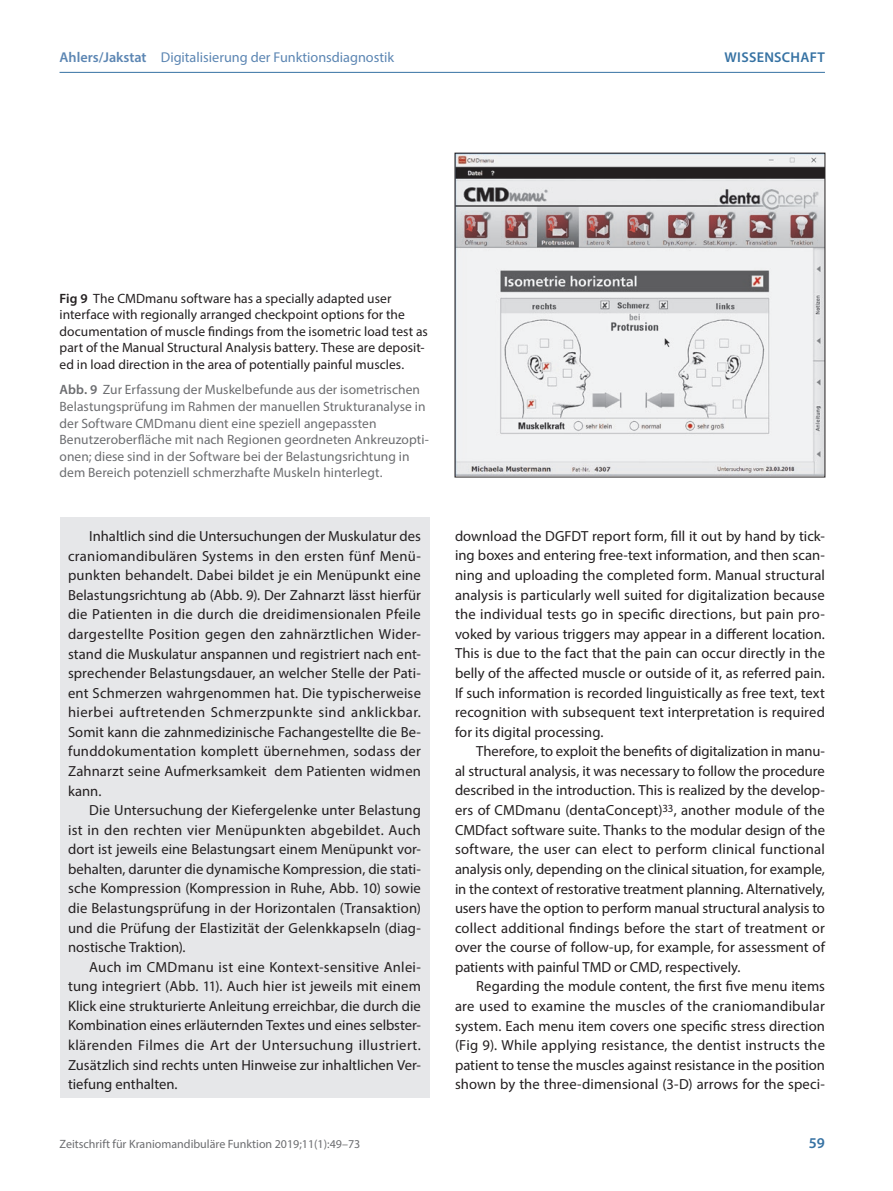
<style>
.page{position:relative;width:893px;height:1191px;background:#fff}
.page>*{position:absolute;margin:0;border:0;box-sizing:border-box;transform-origin:0 0}
.t1{font:600 15px "Myriad Pro";color:#3672a3}
.t2{font:14.7px/19.5px "Myriad Pro";letter-spacing:.01em;color:#231f20;text-align:justify}
.t3{font:14.25px "Myriad Pro";color:#5c86b3}
.t4{font:600 14.25px "Myriad Pro";color:#3672a3}
.t5{font:13.5px/16.5px "Myriad Pro";letter-spacing:.005em;color:#6c6d70}
.t6{font:13.5px/16.5px "Myriad Pro";letter-spacing:.005em;color:#231f20}
.t7{font:12px "Myriad Pro";color:#6c6d70}
.s1{font-weight:600}
</style>
<div class="page">
<hr style="left:60px;top:72px;width:765px;height:1px;background:#3672a3">
<div style="left:60px;top:517px;width:369px;height:580px;background:#e6e7e9"></div>
<img style="left:457px;top:155px;width:366px;height:320px">
<div style="left:455px;top:153px;width:370px;height:324px;border:1px solid #231f20"></div>
<p class="t3" style="left:60px;top:48px;width:336px"><span class="s1">AHLERS/JAKSTAT</span> Digitalisierung der Funktionsdiagnostik</p>
<p class="t4" style="left:725px;top:48px;width:22px">WISSENSCHAFT</p>
<p class="t6" style="left:60px;top:290px;width:370px"><span class="s1">FIG 9</span> The CMDmanu software has a specially adapted user interface with regionally arranged checkpoint options for the documentation of muscle findings from the isometric load test as part of the Manual Structural Analysis battery. These are deposit&shy;ed in load direction in the area of potentially painful muscles.</p>
<p class="t5" style="left:60px;top:381px;width:371px"><span class="s1">ABB. 9</span> Zur Erfassung der Muskelbefunde aus der isometrischen Belastungsprüfung im Rahmen der manuellen Strukturanalyse in der Software CMDmanu dient eine speziell angepassten Benutzeroberfläche mit nach Regionen geordneten Ankreuzopti&shy;onen; diese sind in der Software bei der Belastungsrichtung in dem Bereich potenziell schmerzhafte Muskeln hinterlegt.</p>
<p class="t2" style="left:68px;top:526px;width:354px;text-align:left;text-indent:21px">Inhaltlich sind die Untersuchungen der Muskulatur des craniomandibulären Systems in den ersten fünf Menü&shy;punkten behandelt. Dabei bildet je ein Menüpunkt eine Belastungsrichtung ab (Abb. 9). Der Zahnarzt lässt hierfür die Patienten in die durch die dreidimensionalen Pfeile dargestellte Position gegen den zahnärztlichen Wider&shy;stand die Muskulatur anspannen und registriert nach ent&shy;sprechender Belastungsdauer, an welcher Stelle der Pati&shy;ent Schmerzen wahrgenommen hat. Die typischerweise hierbei auftretenden Schmerzpunkte sind anklickbar.<br>Somit kann die zahnmedizinische Fachangestellte die Be-- funddokumentation komplett übernehmen, sodass der Zahnarzt seine Aufmerksamkeit dem Patienten widmen kann.</p>
<p class="t2" style="left:68px;top:800px;width:354px;text-indent:21px">Die Untersuchung der Kiefergelenke unter Belastung ist in den rechten vier Menüpunkten abgebildet. Auch dort ist jeweils eine Belastungsart einem Menüpunkt vor&shy;behalten, darunter die dynamische Kompression, die stati&shy;sche Kompression (Kompression in Ruhe, Abb. 10) sowie die Belastungsprüfung in der Horizontalen (Transaktion) und die Prüfung der Elastizität der Gelenkkapseln (diag&shy;nostische Traktion).</p>
<p class="t2" style="left:68px;top:956px;width:354px;text-indent:21px">Auch im CMDmanu ist eine Kontext-sensitive Anlei&shy;tung integriert (Abb. 11). Auch hier ist jeweils mit einem Klick eine strukturierte Anleitung erreichbar, die durch die Kombination eines erläuternden Textes und eines selbster&shy;klärenden Filmes die Art der Untersuchung illustriert.<br>Zusätzlich sind rechts unten Hinweise zur inhaltlichen Ver&shy;tiefung enthalten.</p>
<p class="t2" style="left:455px;top:526px;width:371px">download the DGFDT report form, fill it out by hand by tick&shy;ing boxes and entering free-text information, and then scan&shy;ning and uploading the completed form. Manual structural analysis is particularly well suited for digitalization because the individual tests go in specific directions, but pain pro&shy;voked by various triggers may appear in a different location.<br>This is due to the fact that the pain can occur directly in the belly of the affected muscle or outside of it, as referred pain.<br>If such information is recorded linguistically as free text, text recognition with subsequent text interpretation is required for its digital processing.</p>
<p class="t2" style="left:455px;top:741px;width:371px;text-indent:21px">Therefore, to exploit the benefits of digitalization in manu&shy;al structural analysis, it was necessary to follow the procedure described in the introduction. This is realized by the develop&shy;ers of CMDmanu (dentaConcept)<sup>33</sup>, another module of the CMDfact software suite. Thanks to the modular design of the software, the user can elect to perform clinical functional analysis only, depending on the clinical situation, for example, in the context of restorative treatment planning. Alternatively, users have the option to perform manual structural analysis to collect additional findings before the start of treatment or over the course of follow-up, for example, for assessment of patients with painful TMD or CMD, respectively.</p>
<p class="t2" style="left:455px;top:976px;width:371px;text-indent:21px">Regarding the module content, the first five menu items are used to examine the muscles of the craniomandibular system. Each menu item covers one specific stress direction (Fig 9). While applying resistance, the dentist instructs the patient to tense the muscles against resistance in the position shown by the three-dimensional (3-D) arrows for the speci-</p>
<p class="t7" style="left:60px;top:1136px;width:302px">Zeitschrift für Kraniomandibuläre Funktion 2019;11(1):49–73</p>
<p class="t1" style="left:809px;top:1133px;width:18px">59</p>
</div>
